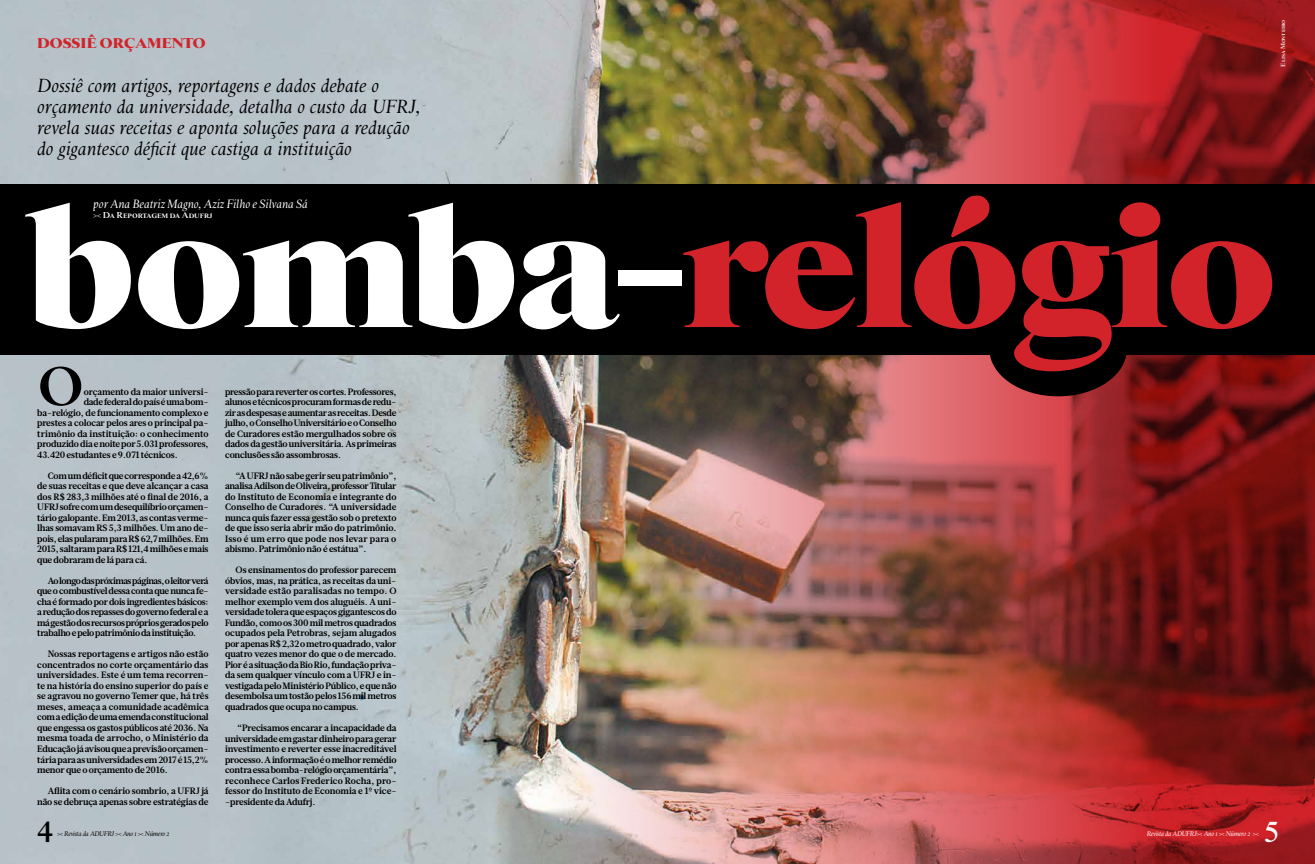
<style>
.page{position:relative;width:1315px;height:864px;background:#fff}
.page>*{position:absolute;margin:0;border:0;box-sizing:border-box;transform-origin:0 0}
.t1{font:900 173.69px "Starling";letter-spacing:-.01em;color:#d2232a}
.t2{font:700 55.21px "Starling";color:#000}
.t3{font:700 28.88px "Starling";color:#000}
.t4{font:700 28.88px "Starling";color:#fff}
.t5{font:italic 19.25px/21px "Starling";color:#000}
.t6{font:14.44px "Starling Ultra SC";color:#d2232a}
.t7{font:italic 12.25px "Starling";color:#fff}
.t8{font:700 9.19px/10.5px "Glosa Text";letter-spacing:-.01em;color:#000;text-align:justify}
.t9{font:700 9.19px "Glosa Text";letter-spacing:.015em;color:#000}
.t10{font:700 9.19px "Glosa Text";letter-spacing:-.035em;color:#000}
.t11{font:8.75px "Starling Bold SC";color:#fff}
.t12{font:italic 7px "Starling";letter-spacing:-.04em;color:#000}
.t13{font:italic 7px "Starling";letter-spacing:-.04em;color:#fff}
.t14{font:6.12px "Starling Bold SC";color:#fff}
.s1{color:#fff}
.s2{font-family:"Starling";font-style:italic}
</style>
<div class="page">
<div style="left:0;top:0;width:404px;height:863px;background:#b8c1c8"></div>
<img style="left:404px;top:0;width:911px;height:863px">
<div style="left:989px;top:301px;width:138px;height:95px;background:#000;border-radius:50%"></div>
<div style="left:0;top:184px;width:1315px;height:170px;background:#000"></div>
<h3 class="t6" style="left:37px;top:35px;width:170px">DOSSIÊ ORÇAMENTO</h3>
<h3 class="t5" style="left:37px;top:76px;width:385px">Dossiê com artigos, reportagens e dados debate o orçamento da universidade, detalha o custo da UFRJ, revela suas receitas e aponta soluções para a redução do gigantesco déficit que castiga a instituição</h3>
<p class="t14" style="left:1279px;top:66px;width:48px;rotate:-90deg">Elisa Monteiro</p>
<h1 class="t1" style="left:28px;top:174px;width:1249px"><span class="s1">bomba-</span>relógio</h1>
<h3 class="t7" style="left:93px;top:197px;width:216px">por Ana Beatriz Magno, Aziz Filho e Silvana Sá</h3>
<p class="t11" style="left:93px;top:210px;width:121px"><span class="s2">&gt;&lt;</span> Da Reportagem da Adufrj</p>
<h2 class="t2" style="left:37px;top:356px;width:49px">O</h2>
<p class="t8" style="left:84px;top:386px;width:126px">orçamento da maior universi-</p>
<p class="t10" style="left:84px;top:395px;width:126px">dade federal do país é uma bom-</p>
<p class="t8" style="left:37px;top:407px;width:173px">ba-relógio, de funcionamento complexo e</p>
<p class="t8" style="left:37px;top:417px;width:173px">prestes a colocar pelos ares o principal pa-</p>
<p class="t9" style="left:37px;top:427px;width:173px">trimônio da instituição: o conhecimento</p>
<p class="t8" style="left:37px;top:438px;width:173px">produzido dia e noite por 5.031 professores,</p>
<p class="t8" style="left:37px;top:449px;width:142px">43.420 estudantes e 9.071 técnicos.</p>
<p class="t8" style="left:37px;top:470px;width:173px;text-indent:11px">Com um déficit que corresponde a 42,6% de suas receitas e que deve alcançar a casa dos R$ 283,3 milhões até o final de 2016, a UFRJ sofre com um desequilíbrio orçamen&shy;tário galopante. Em 2013, as contas verme&shy;lhas somavam RS 5,3 milhões. Um ano de&shy;pois, elas pularam para R$ 62,7 milhões. Em 2015, saltaram para R$ 121,4 milhões e mais que dobraram de lá para cá.</p>
<p class="t8" style="left:37px;top:575px;width:173px;text-indent:11px">Ao longo das próximas páginas, o leitor verá que o combustível dessa conta que nunca fe&shy;cha é formado por dois ingredientes básicos: a redução dos repasses do governo federal e a má gestão dos recursos próprios gerados pelo trabalho e pelo patrimônio da instituição.</p>
<p class="t8" style="left:37px;top:648px;width:173px;text-indent:11px">Nossas reportagens e artigos não estão concentrados no corte orçamentário das universidades. Este é um tema recorren&shy;te na história do ensino superior do país e se agravou no governo Temer que, há três meses, ameaça a comunidade acadêmica com a edição de uma emenda constitucional que engessa os gastos públicos até 2036. Na mesma toada de arrocho, o Ministério da Educação já avisou que a previsão orçamen&shy;tária para as universidades em 2017 é 15,2% menor que o orçamento de 2016.</p>
<p class="t8" style="left:37px;top:785px;width:173px;text-align:right">Aflita com o cenário sombrio, a UFRJ já não se debruça apenas sobre estratégias de</p>
<p class="t8" style="left:225px;top:386px;width:173px">pressão para reverter os cortes. Professores, alunos e técnicos procuram formas de redu&shy;zir as despesas e aumentar as receitas. Desde julho, o Conselho Universitário e o Conselho de Curadores estão mergulhados sobre os dados da gestão universitária. As primeiras conclusões são assombrosas.</p>
<p class="t8" style="left:225px;top:470px;width:173px;text-indent:11px">“A UFRJ não sabe gerir seu patrimônio”, analisa Adilson de Oliveira, professor Titular do Instituto de Economia e integrante do Conselho de Curadores. “A universidade nunca quis fazer essa gestão sob o pretexto de que isso seria abrir mão do patrimônio.<br>Isso é um erro que pode nos levar para o abismo. Patrimônio não é estátua”.</p>
<p class="t8" style="left:225px;top:564px;width:173px;text-indent:11px">Os ensinamentos do professor parecem óbvios, mas, na prática, as receitas da uni&shy;versidade estão paralisadas no tempo. O melhor exemplo vem dos aluguéis. A uni&shy;versidade tolera que espaços gigantescos do Fundão, como os 300 mil metros quadrados ocupados pela Petrobras, sejam alugados por apenas R$ 2,32 o metro quadrado, valor quatro vezes menor do que o de mercado.<br>Pior é a situação da Bio Rio, fundação priva&shy;da sem qualquer vínculo com a UFRJ e in&shy;vestigada pelo Ministério Público, e que não desembolsa um tostão pelos 156 mil metros quadrados que ocupa no campus.</p>
<p class="t8" style="left:225px;top:722px;width:173px;text-indent:12px">“Precisamos encarar a incapacidade da universidade em gastar dinheiro para gerar investimento e reverter esse inacreditável processo. A informação é o melhor remédio contra essa bomba-relógio orçamentária”, reconhece Carlos Frederico Rocha, pro&shy;fessor do Instituto de Economia e 1º vice--presidente da Adufrj.</p>
<h3 class="t3" style="left:37px;top:810px;width:18px">4</h3>
<p class="t12" style="left:57px;top:829px;width:114px">&gt;&lt; Revista da ADUFRJ &gt;&lt; Ano 1 &gt;&lt; Número 2</p>
<p class="t13" style="left:1146px;top:829px;width:114px">Revista da ADUFRJ&gt;&lt; Ano 1 &gt;&lt; Número 2 &gt;&lt;</p>
<h3 class="t4" style="left:1264px;top:809px;width:15px">5</h3>
</div>
